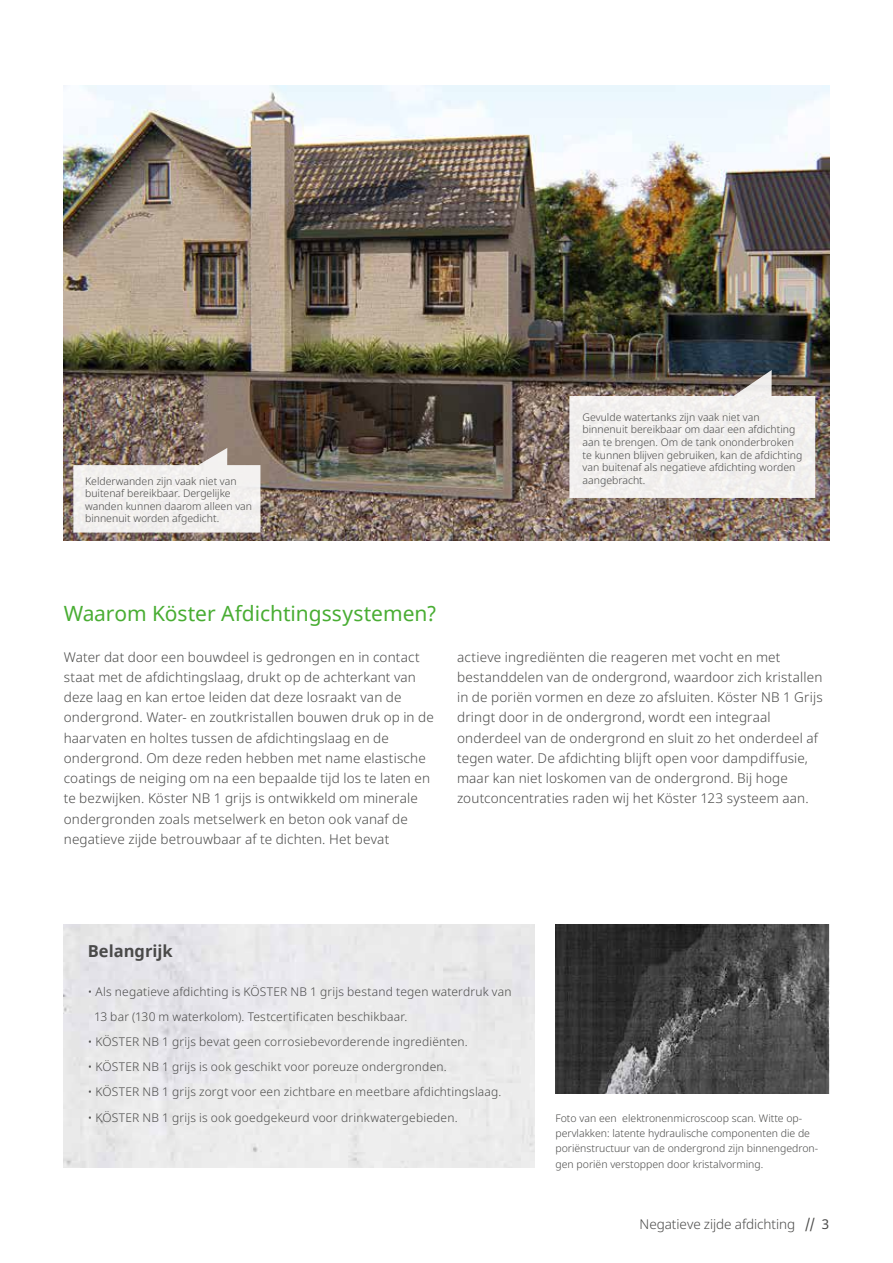
<style>
.page{position:relative;width:893px;height:1263px;background:#fff}
.page>*{position:absolute;margin:0;border:0;box-sizing:border-box;transform-origin:0 0}
.t1{font:21px "Noto Sans";color:#49ad33}
.t2{font:700 16.5px "Noto Sans";color:#4a4a49}
.t3{font:300 13.5px/20.2px "Noto Sans";letter-spacing:.01em;color:#4a4a49}
.t4{font:300 12px/25px "Noto Sans";letter-spacing:.015em;color:#4a4a49}
.t5{font:300 10.5px/12.6px "Noto Sans";color:#4a4a49}
.s1{font-weight:400}
</style>
<div class="page">
<img style="left:64px;top:85px;width:765px;height:455px">
<img style="left:555px;top:925px;width:274px;height:169px">
<svg style="left:569px;top:370px;width:246px;height:128px"></svg>
<svg style="left:73px;top:448px;width:187px;height:85px"></svg>
<p class="t5" style="left:583px;top:411px;width:221px">Gevulde watertanks zijn vaak niet van binnenuit bereikbaar om daar een afdichting aan te brengen. Om de tank ononderbroken te kunnen blijven gebruiken, kan de afdichting van buitenaf als negatieve afdichting worden</p>
<p class="t5" style="left:85px;top:475px;width:153px">Kelderwanden zijn vaak niet van</p>
<p class="t5" style="left:583px;top:474px;width:64px">aangebracht.</p>
<p class="t5" style="left:85px;top:487px;width:169px">buitenaf bereikbaar. Dergelijke wanden kunnen daarom alleen van binnenuit worden afgedicht.</p>
<h1 class="t1" style="left:64px;top:599px;width:375px">Waarom Köster Afdichtingssystemen?</h1>
<p class="t3" style="left:64px;top:647px;width:372px">Water dat door een bouwdeel is gedrongen en in contact staat met de afdichtingslaag, drukt op de achterkant van deze laag en kan ertoe leiden dat deze losraakt van de ondergrond. Water- en zoutkristallen bouwen druk op in de haarvaten en holtes tussen de afdichtingslaag en de ondergrond. Om deze reden hebben met name elastische coatings de neiging om na een bepaalde tijd los te laten en te bezwijken. Köster NB 1 grijs is ontwikkeld om minerale ondergronden zoals metselwerk en beton ook vanaf de negatieve zijde betrouwbaar af te dichten. Het bevat</p>
<p class="t3" style="left:457px;top:647px;width:367px">actieve ingrediënten die reageren met vocht en met bestanddelen van de ondergrond, waardoor zich kristallen in de poriën vormen en deze zo afsluiten. Köster NB 1 Grijs dringt door in de ondergrond, wordt een integraal onderdeel van de ondergrond en sluit zo het onderdeel af tegen water. De afdichting blijft open voor dampdiffusie, maar kan niet loskomen van de ondergrond. Bij hoge zoutconcentraties raden wij het Köster 123 systeem aan.</p>
<p class="t2" style="left:88px;top:940px;width:86px">Belangrijk</p>
<p class="t4" style="left:94px;top:980px;width:419px;text-indent:-6px">• Als negatieve afdichting is KÖSTER NB 1 grijs bestand tegen waterdruk van<br>13 bar (130 m waterkolom). Testcertificaten beschikbaar.</p>
<p class="t4" style="left:88px;top:1030px;width:381px">• KÖSTER NB 1 grijs bevat geen corrosiebevorderende ingrediënten.</p>
<p class="t4" style="left:88px;top:1055px;width:360px">• KÖSTER NB 1 grijs is ook geschikt voor poreuze ondergronden.</p>
<p class="t4" style="left:88px;top:1080px;width:415px">• KÖSTER NB 1 grijs zorgt voor een zichtbare en meetbare afdichtingslaag.</p>
<p class="t4" style="left:88px;top:1105px;width:371px">• KÖSTER NB 1 grijs is ook goedgekeurd voor drinkwatergebieden.</p>
<p class="t5" style="left:555px;top:1111px;width:264px;line-height:15.1px">Foto van een elektronenmicroscoop scan. Witte op&shy;pervlakken: latente hydraulische componenten die de poriënstructuur van de ondergrond zijn binnengedron&shy;gen poriën verstoppen door kristalvorming.</p>
<p class="t3" style="left:639px;top:1214px;width:191px">Negatieve zijde afdichting <span class="s1">// 3</span></p>
</div>
